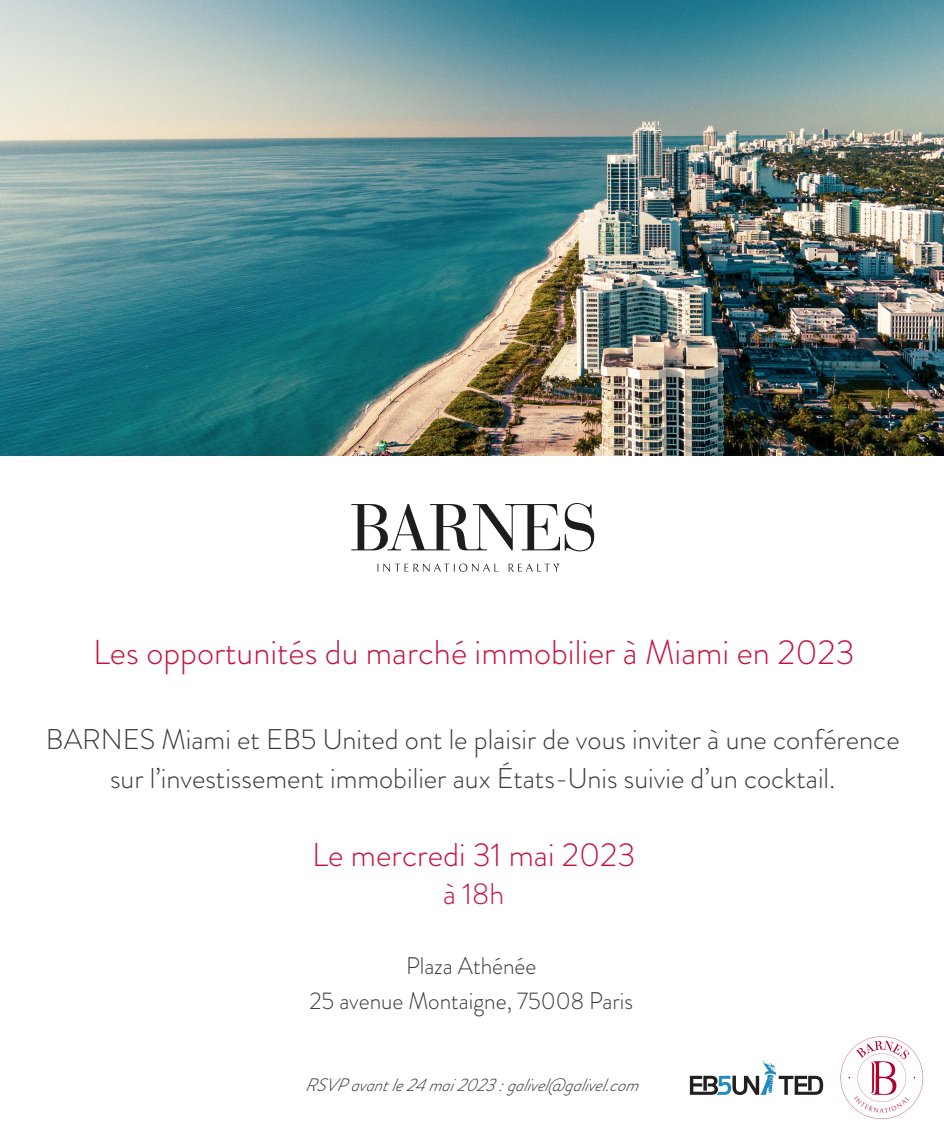
<style>
.page{position:relative;width:944px;height:1134px;background:#fff}
.page>*{position:absolute;margin:0;border:0;box-sizing:border-box;transform-origin:0 0}
.t1{font:300 34.5px "Brandon Grotesque";color:#c8113b}
.t2{font:300 33px "Brandon Grotesque";color:#c8113b}
.t3{font:300 30px "Brandon Grotesque";color:#c8113b}
.t4{font:300 28.5px/39px "Brandon Grotesque";color:#3a393d;text-align:center}
.t5{font:300 24px "Brandon Grotesque";color:#3a393d}
.t6{font:italic 300 18px "Brandon Grotesque";color:#3a393d}
</style>
<div class="page">
<img style="left:0;top:0;width:944px;height:456px">
<svg style="left:840px;top:1037px;width:83px;height:82px"></svg>
<svg style="left:351px;top:503px;width:243px;height:48px"></svg>
<svg style="left:377px;top:563px;width:121px;height:9px"></svg>
<svg style="left:508px;top:563px;width:51px;height:9px"></svg>
<svg style="left:690px;top:1060px;width:133px;height:35px"></svg>
<p class="t1" style="left:93px;top:629px;width:763px">Les opportunités du marché immobilier à Miami en 2023</p>
<p class="t4" style="left:46px;top:719px;width:855px">BARNES Miami et EB5 United ont le plaisir de vous inviter à une conférence sur l’investissement immobilier aux États-Unis suivie d’un cocktail.</p>
<p class="t2" style="left:312px;top:832px;width:325px">Le mercredi 31 mai 2023</p>
<p class="t3" style="left:443px;top:873px;width:63px">à 18h</p>
<p class="t5" style="left:406px;top:949px;width:132px">Plaza Athénée</p>
<p class="t5" style="left:309px;top:984px;width:325px">25 avenue Montaigne, 75008 Paris</p>
<p class="t6" style="left:305px;top:1073px;width:341px">RSVPavantle24mai2023:galivel@galivel.com</p>
</div>
